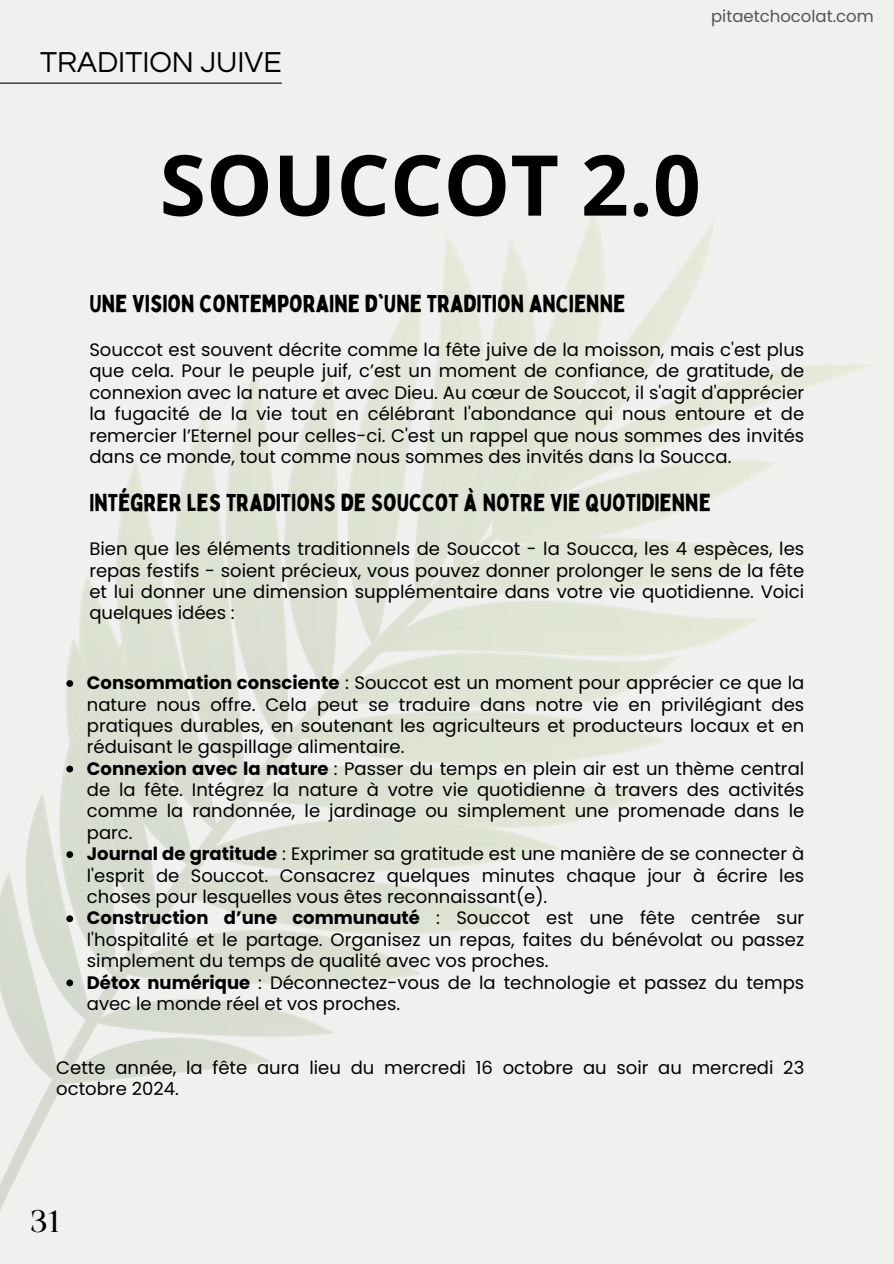
<style>
.page{position:relative;width:894px;height:1264px;background:#fff}
.page>*{position:absolute;margin:0;border:0;box-sizing:border-box;transform-origin:0 0}
.t1{font:700 84px "Open Sans";color:#000}
.t2{font:30px "Questrial";color:#000}
.t3{font:30px "Maharlika";color:#000}
.t4{font:24px "Bobby Jones";color:#000}
.t5{font:18px/21.3px "Poppins";color:#000;text-align:justify}
.t6{font:16.5px "Poppins";color:#545454}
.s1{font-weight:700}
</style>
<div class="page">
<div style="left:0;top:0;width:893px;height:1263px;background:#f0f0ee"></div>
<hr style="left:0;top:83px;width:281px;height:1px;background:#000">
<img style="left:0;top:208px;width:872px;height:1003px">
<svg style="left:66px;top:680px;width:7px;height:7px"></svg>
<svg style="left:66px;top:765px;width:7px;height:7px"></svg>
<svg style="left:66px;top:851px;width:7px;height:7px"></svg>
<svg style="left:66px;top:915px;width:7px;height:7px"></svg>
<svg style="left:66px;top:979px;width:7px;height:7px"></svg>
<p class="t2" style="left:40px;top:47px;width:243px">TRADITION JUIVE</p>
<p class="t6" style="left:711px;top:5px;width:164px">pitaetchocolat.com</p>
<h2 class="t1" style="left:160px;top:126px;width:542px">SOUCCOT 2.0</h2>
<h1 class="t4" style="left:89px;top:288px;width:537px">UNE VISION CONTEMPORAINE D'UNE TRADITION ANCIENNE</h1>
<p class="t5" style="left:89px;top:339px;width:716px">Souccot est souvent décrite comme la fête juive de la moisson, mais c'est plus que cela. Pour le peuple juif, c’est un moment de confiance, de gratitude, de connexion avec la nature et avec Dieu. Au cœur de Souccot, il s'agit d'apprécier la fugacité de la vie tout en célébrant l'abondance qui nous entoure et de remercier l’Eternel pour celles-ci. C'est un rappel que nous sommes des invités dans ce monde, tout comme nous sommes des invités dans la Soucca.</p>
<h3 class="t4" style="left:89px;top:487px;width:623px">INTÉGRER LES TRADITIONS DE SOUCCOT À NOTRE VIE QUOTIDIENNE</h3>
<p class="t5" style="left:89px;top:538px;width:716px">Bien que les éléments traditionnels de Souccot - la Soucca, les 4 espèces, les repas festifs - soient précieux, vous pouvez donner prolonger le sens de la fête et lui donner une dimension supplémentaire dans votre vie quotidienne. Voici quelques idées :</p>
<h3 class="t5" style="left:87px;top:672px;width:718px"><span class="s1">Consommation consciente</span> : Souccot est un moment pour apprécier ce que la nature nous offre. Cela peut se traduire dans notre vie en privilégiant des pratiques durables, en soutenant les agriculteurs et producteurs locaux et en réduisant le gaspillage alimentaire.</h3>
<p class="t5" style="left:87px;top:757px;width:718px"><span class="s1">Connexion avec la nature</span> : Passer du temps en plein air est un thème central de la fête. Intégrez la nature à votre vie quotidienne à travers des activités comme la randonnée, le jardinage ou simplement une promenade dans le parc.</p>
<p class="t5" style="left:87px;top:843px;width:718px"><span class="s1">Journal de gratitude</span> : Exprimer sa gratitude est une manière de se connecter à l'esprit de Souccot. Consacrez quelques minutes chaque jour à écrire les choses pour lesquelles vous êtes reconnaissant(e).</p>
<p class="t5" style="left:87px;top:907px;width:718px"><span class="s1">Construction d’une communauté</span> : Souccot est une fête centrée sur l'hospitalité et le partage. Organisez un repas, faites du bénévolat ou passez simplement du temps de qualité avec vos proches.</p>
<p class="t5" style="left:87px;top:971px;width:718px"><span class="s1">Détox numérique</span> : Déconnectez-vous de la technologie et passez du temps avec le monde réel et vos proches.</p>
<p class="t5" style="left:56px;top:1057px;width:749px">Cette année, la fête aura lieu du mercredi 16 octobre au soir au mercredi 23 octobre 2024.</p>
<p class="t3" style="left:31px;top:1209px;width:30px">31</p>
</div>
